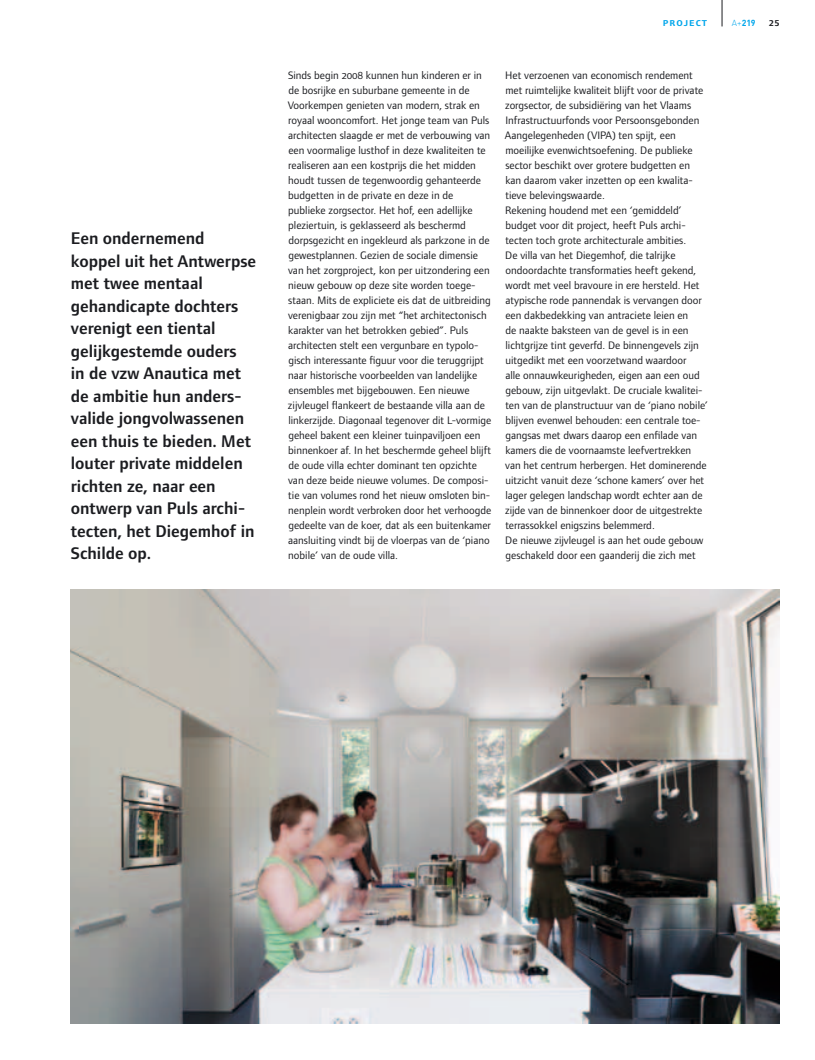
<style>
.page{position:relative;width:815px;height:1060px;background:#fff}
.page>*{position:absolute;margin:0;border:0;box-sizing:border-box;transform-origin:0 0}
.t1{font:17.5px/22.5px "Foundry Form Sans Demi OSF";color:#1b1c20}
.t2{font:11.25px/15px "Foundry Form Sans Book OSF";color:#1b1c20}
.t3{font:11.25px "Foundry Form Sans Demi SC";letter-spacing:.1em;color:#00a6eb}
.t4{font:700 8.75px "DIN";color:#00a6eb}
.t5{font:700 8.75px "Foundry Form Sans";color:#1b1c20}
.s1{font-weight:300}
</style>
<div class="page">
<svg style="left:722px;top:0;width:1px;height:26px"></svg>
<img style="left:71px;top:589px;width:709px;height:434px">
<p class="t1" style="left:71px;top:227px;width:187px">Een ondernemend koppel uit het Antwerpse met twee mentaal gehandicapte dochters verenigt een tiental gelijkgestemde ouders<br>in de vzw Anautica met de ambitie hun anders&shy;valide jongvolwassenen een thuis te bieden. Met louter private middelen richten ze, naar een ontwerp van Puls archi&shy;tecten, het Diegemhof in<br>Schilde op.</p>
<p class="t3" style="left:663px;top:16px;width:46px">project</p>
<p class="t4" style="left:732px;top:17px;width:25px"><span class="s1">A+</span>219</p>
<p class="t5" style="left:769px;top:19px;width:12px">25</p>
<p class="t2" style="left:288px;top:68px;width:205px">Sinds begin 2008 kunnen hun kinderen er in de bosrijke en suburbane gemeente in de Voorkempen genieten van modern, strak en royaal wooncomfort. Het jonge team van Puls architecten slaagde er met de verbouwing van een voormalige lusthof in deze kwaliteiten te realiseren aan een kostprijs die het midden houdt tussen de tegenwoordig gehanteerde budgetten in de private en deze in de publieke zorgsector. Het hof, een adellijke pleziertuin, is geklasseerd als beschermd dorpsgezicht en ingekleurd als parkzone in de gewestplannen. Gezien de sociale dimensie van het zorgproject, kon per uitzondering een nieuw gebouw op deze site worden toege&shy;staan. Mits de expliciete eis dat de uitbreiding verenigbaar zou zijn met “het architectonisch karakter van het betrokken gebied”. Puls architecten stelt een vergunbare en typolo&shy;gisch interessante figuur voor die teruggrijpt naar historische voorbeelden van landelijke ensembles met bijgebouwen. Een nieuwe zijvleugel flankeert de bestaande villa aan de linkerzijde. Diagonaal tegenover dit L-vormige geheel bakent een kleiner tuinpaviljoen een binnenkoer af. In het beschermde geheel blijft de oude villa echter dominant ten opzichte van deze beide nieuwe volumes. De composi&shy;tie van volumes rond het nieuw omsloten bin&shy;nenplein wordt verbroken door het verhoogde gedeelte van de koer, dat als een buitenkamer aansluiting vindt bij de vloerpas van de ‘piano nobile’ van de oude villa.</p>
<p class="t2" style="left:505px;top:68px;width:205px">Het verzoenen van economisch rendement met ruimtelijke kwaliteit blijft voor de private zorgsector, de subsidiëring van het Vlaams Infrastructuurfonds voor Persoonsgebonden Aangelegenheden (VIPA) ten spijt, een moeilijke evenwichtsoefening. De publieke sector beschikt over grotere budgetten en kan daarom vaker inzetten op een kwalita&shy;tieve belevingswaarde.<br>Rekening houdend met een ‘gemiddeld’ budget voor dit project, heeft Puls archi&shy;tecten toch grote architecturale ambities.<br>De villa van het Diegemhof, die talrijke ondoordachte transformaties heeft gekend, wordt met veel bravoure in ere hersteld. Het atypische rode pannendak is vervangen door een dakbedekking van antraciete leien en<br>de naakte baksteen van de gevel is in een lichtgrijze tint geverfd. De binnengevels zijn uitgedikt met een voorzetwand waardoor<br>alle onnauwkeurigheden, eigen aan een oud gebouw, zijn uitgevlakt. De cruciale kwalitei&shy;ten van de planstructuur van de ‘piano nobile’ blijven evenwel behouden: een centrale toe&shy;gangsas met dwars daarop een enfilade van kamers die de voornaamste leefvertrekken van het centrum herbergen. Het dominerende uitzicht vanuit deze ‘schone kamers’ over het lager gelegen landschap wordt echter aan de zijde van de binnenkoer door de uitgestrekte terrassokkel enigszins belemmerd.<br>De nieuwe zijvleugel is aan het oude gebouw geschakeld door een gaanderij die zich met</p>
</div>
